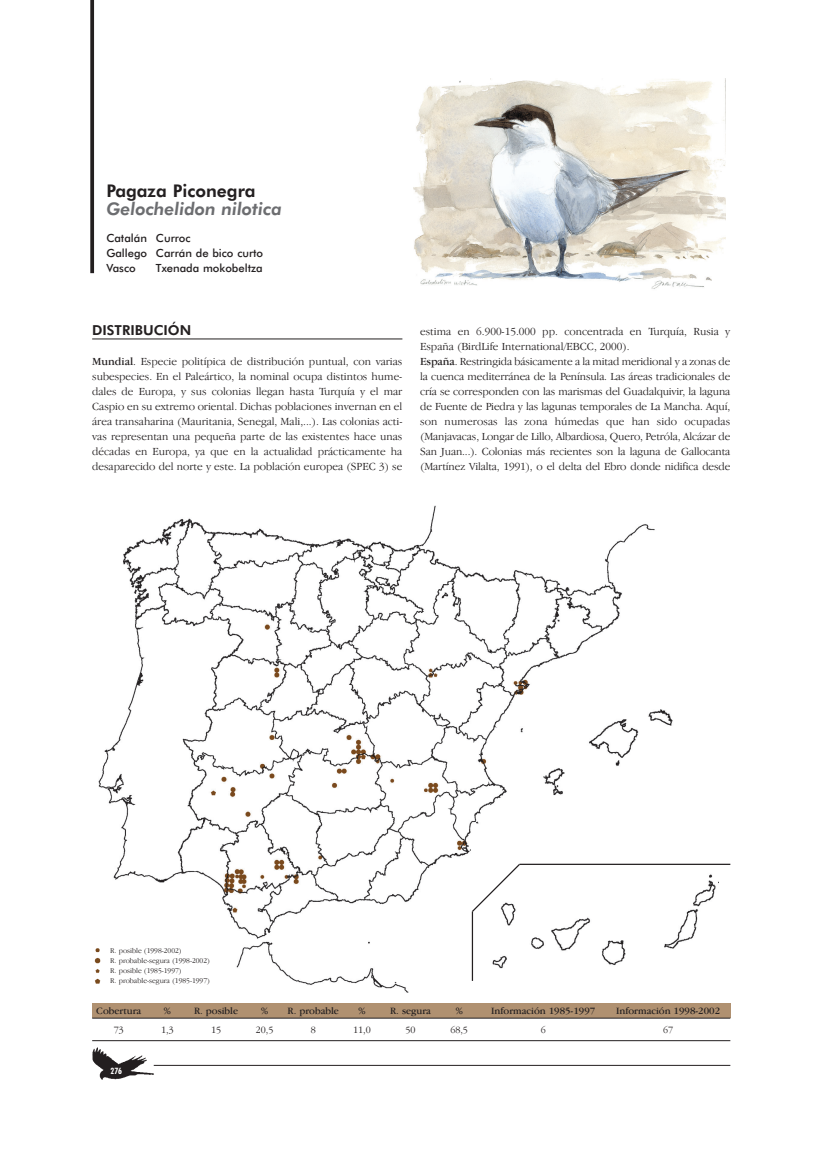
<style>
.page{position:relative;width:819px;height:1156px;background:#fff}
.page>*{position:absolute;margin:0;border:0;box-sizing:border-box;transform-origin:0 0}
.t1{font:italic 800 17.5px "Futura BT";color:#6c6d70}
.t2{font:800 17.5px "Futura BT";color:#231f20}
.t3{font:800 13.75px "Futura BT";color:#231f20}
.t4{font:300 11.25px/15px "Garamond IT Cby BT";letter-spacing:-.01em;color:#231f20;text-align:justify}
.t5{font:500 11.25px/15px "Futura BT";color:#231f20}
.t6{font:10px "Garamond IT Cby BT";color:#231f20}
.t7{font:300 10px "Garamond IT Cby BT";color:#231f20}
.t8{font:700 condensed 8.75px "Futura BT";color:#fff}
.t9{font:300 7.5px/10px "Garamond IT Cby BT";color:#231f20}
.s1{font-weight:400}
</style>
<div class="page">
<hr style="left:92px;top:338px;width:310px;height:1px;background:#231f20">
<img style="left:413px;top:79px;width:312px;height:210px">
<svg style="left:90px;top:0;width:4px;height:273px"></svg>
<img style="left:98px;top:505px;width:620px;height:487px">
<div style="left:92px;top:1002px;width:638px;height:15px;background:#b09171"></div>
<hr style="left:92px;top:1017px;width:638px;height:1px;background:#231f20">
<hr style="left:92px;top:1040px;width:638px;height:1px;background:#231f20">
<img style="left:94px;top:945px;width:14px;height:40px">
<img style="left:92px;top:1047px;width:68px;height:33px">
<hr style="left:154px;top:1064px;width:576px;height:1px;background:#231f20">
<hr style="left:472px;top:911px;width:1px;height:69px;background:#231f20">
<svg style="left:470px;top:862px;width:51px;height:51px"></svg>
<hr style="left:519px;top:863px;width:211px;height:1px;background:#231f20">
<h1 class="t2" style="left:106px;top:184px;width:151px">Pagaza Piconegra</h1>
<h1 class="t1" style="left:106px;top:202px;width:177px">Gelochelidon nilotica</h1>
<p class="t5" style="left:106px;top:232px;width:158px">Catalán Curroc<br>Gallego Carrán de bico curto<br>Vasco</p>
<p class="t5" style="left:156px;top:262px;width:108px">Txenada mokobeltza</p>
<p class="t3" style="left:92px;top:324px;width:101px">DISTRIBUCIÓN</p>
<p class="t4" style="left:92px;top:355px;width:312px"><span class="s1">Mundial</span>. Especie politípica de distribución puntual, con varias subespecies. En el Paleártico, la nominal ocupa distintos hume&shy;dales de Europa, y sus colonias llegan hasta Turquía y el mar Caspio en su extremo oriental. Dichas poblaciones invernan en el área transaharina (Mauritania, Senegal, Mali,...). Las colonias acti&shy;vas representan una pequeña parte de las existentes hace unas décadas en Europa, ya que en la actualidad prácticamente ha desaparecido del norte y este. La población europea (SPEC 3) se</p>
<p class="t4" style="left:420px;top:325px;width:312px;text-align:left">estima en 6.900-15.000 pp. concentrada en Turquía, Rusia y España (BirdLife International/EBCC, 2000).<br><span class="s1">España</span>. Restringida básicamente a la mitad meridional y a zonas de la cuenca mediterránea de la Península. Las áreas tradicionales de cría se corresponden con las marismas del Guadalquivir, la laguna de Fuente de Piedra y las lagunas temporales de La Mancha. Aquí, son numerosas las zona húmedas que han sido ocupadas (Manjavacas, Longar de Lillo, Albardiosa, Quero, Petróla, Alcázar de San Juan...). Colonias más recientes son la laguna de Gallocanta (Martínez Vilalta, 1991), o el delta del Ebro donde nidifica desde</p>
<p class="t9" style="left:110px;top:946px;width:101px">R. posible (1998-2002)<br>R. probable-segura (1998-2002)<br>R. posible (1985-1997)<br>R. probable-segura (1985-1997)</p>
<p class="t6" style="left:96px;top:1007px;width:46px">Cobertura</p>
<p class="t7" style="left:114px;top:1025px;width:12px">73</p>
<p class="t8" style="left:110px;top:1066px;width:13px">276</p>
<p class="t6" style="left:164px;top:1007px;width:9px">%</p>
<p class="t7" style="left:161px;top:1025px;width:14px">1,3</p>
<p class="t6" style="left:194px;top:1007px;width:46px">R. posible</p>
<p class="t7" style="left:211px;top:1025px;width:12px">15</p>
<p class="t6" style="left:261px;top:1007px;width:9px">%</p>
<p class="t7" style="left:256px;top:1025px;width:19px">20,5</p>
<p class="t6" style="left:287px;top:1007px;width:53px">R. probable</p>
<p class="t7" style="left:311px;top:1025px;width:7px">8</p>
<p class="t6" style="left:358px;top:1007px;width:9px">%</p>
<p class="t7" style="left:353px;top:1025px;width:19px">11,0</p>
<p class="t6" style="left:390px;top:1007px;width:42px">R. segura</p>
<p class="t7" style="left:405px;top:1025px;width:12px">50</p>
<p class="t6" style="left:455px;top:1007px;width:9px">%</p>
<p class="t7" style="left:450px;top:1025px;width:19px">68,5</p>
<p class="t6" style="left:491px;top:1007px;width:105px">Información 1985-1997</p>
<p class="t7" style="left:540px;top:1025px;width:7px">6</p>
<p class="t6" style="left:616px;top:1007px;width:105px">Información 1998-2002</p>
<p class="t7" style="left:663px;top:1025px;width:12px">67</p>
</div>
